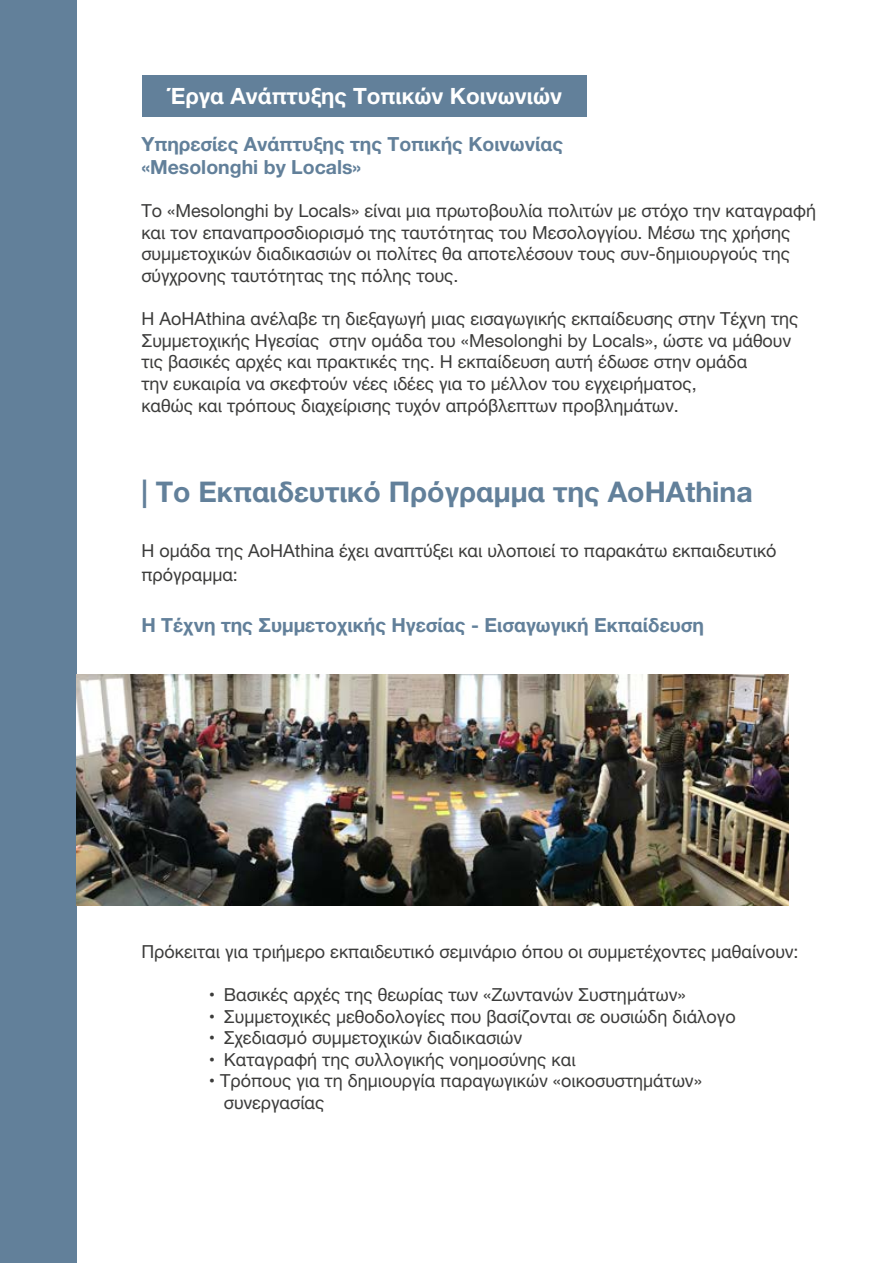
<style>
.page{position:relative;width:893px;height:1263px;background:#fff}
.page>*{position:absolute;margin:0;border:0;box-sizing:border-box;transform-origin:0 0}
.t1{font:700 28.5px "Helvetica Neue";color:#62809a}
.t2{font:700 22.5px "Helvetica Neue";color:#fff}
.t3{font:700 19.5px/23.4px "Helvetica Neue";color:#62809a}
.t4{font:18px/21.6px "Helvetica Neue";color:#3c3c3b}
</style>
<div class="page">
<div style="left:0;top:0;width:77px;height:1263px;background:#62809a"></div>
<div style="left:142px;top:75px;width:445px;height:41px;background:#62809a"></div>
<img style="left:77px;top:674px;width:711px;height:232px">
<p class="t2" style="left:166px;top:78px;width:397px">Έργα Ανάπτυξης Τοπικών Κοινωνιών</p>
<p class="t3" style="left:141px;top:132px;width:423px">Υπηρεσίες Ανάπτυξης της Τοπικής Κοινωνίας «Mesolonghi by Locals»</p>
<p class="t4" style="left:141px;top:201px;width:676px">Το «Mesolonghi by Locals» είναι μια πρωτοβουλία πολιτών με στόχο την καταγραφή και τον επαναπροσδιορισμό της ταυτότητας του Μεσολογγίου. Μέσω της χρήσης συμμετοχικών διαδικασιών οι πολίτες θα αποτελέσουν τους συν-δημιουργούς της σύγχρονης ταυτότητας της πόλης τους.</p>
<p class="t4" style="left:141px;top:309px;width:659px">Η AoHAthina ανέλαβε τη διεξαγωγή μιας εισαγωγικής εκπαίδευσης στην Τέχνη της Συμμετοχικής Ηγεσίας στην ομάδα του «Mesolonghi by Locals», ώστε να μάθουν τις βασικές αρχές και πρακτικές της. Η εκπαίδευση αυτή έδωσε στην ομάδα<br>την ευκαιρία να σκεφτούν νέες ιδέες για το μέλλον του εγχειρήματος,<br>καθώς και τρόπους διαχείρισης τυχόν απρόβλεπτων προβλημάτων.</p>
<h1 class="t1" style="left:141px;top:469px;width:613px">| Το Εκπαιδευτικό Πρόγραμμα της AoHAthina</h1>
<p class="t4" style="left:141px;top:540px;width:637px;line-height:23.4px">Η ομάδα της AoHAthina έχει αναπτύξει και υλοποιεί το παρακάτω εκπαιδευτικό πρόγραμμα:</p>
<p class="t3" style="left:141px;top:614px;width:564px">Η Τέχνη της Συμμετοχικής Ηγεσίας - Εισαγωγική Εκπαίδευση</p>
<p class="t4" style="left:141px;top:941px;width:659px">Πρόκειται για τριήμερο εκπαιδευτικό σεμινάριο όπου οι συμμετέχοντες μαθαίνουν:</p>
<p class="t4" style="left:209px;top:985px;width:478px">• Βασικές αρχές της θεωρίας των «Ζωντανών Συστημάτων»</p>
<p class="t4" style="left:209px;top:1006px;width:528px">• Συμμετοχικές μεθοδολογίες που βασίζονται σε ουσιώδη διάλογο</p>
<p class="t4" style="left:209px;top:1028px;width:315px">• Σχεδιασμό συμμετοχικών διαδικασιών</p>
<p class="t4" style="left:209px;top:1049px;width:368px">• Καταγραφή της συλλογικής νοημοσύνης και</p>
<p class="t4" style="left:224px;top:1071px;width:480px;text-indent:-15px">• Τρόπους για τη δημιουργία παραγωγικών «οικοσυστημάτων» συνεργασίας</p>
</div>
